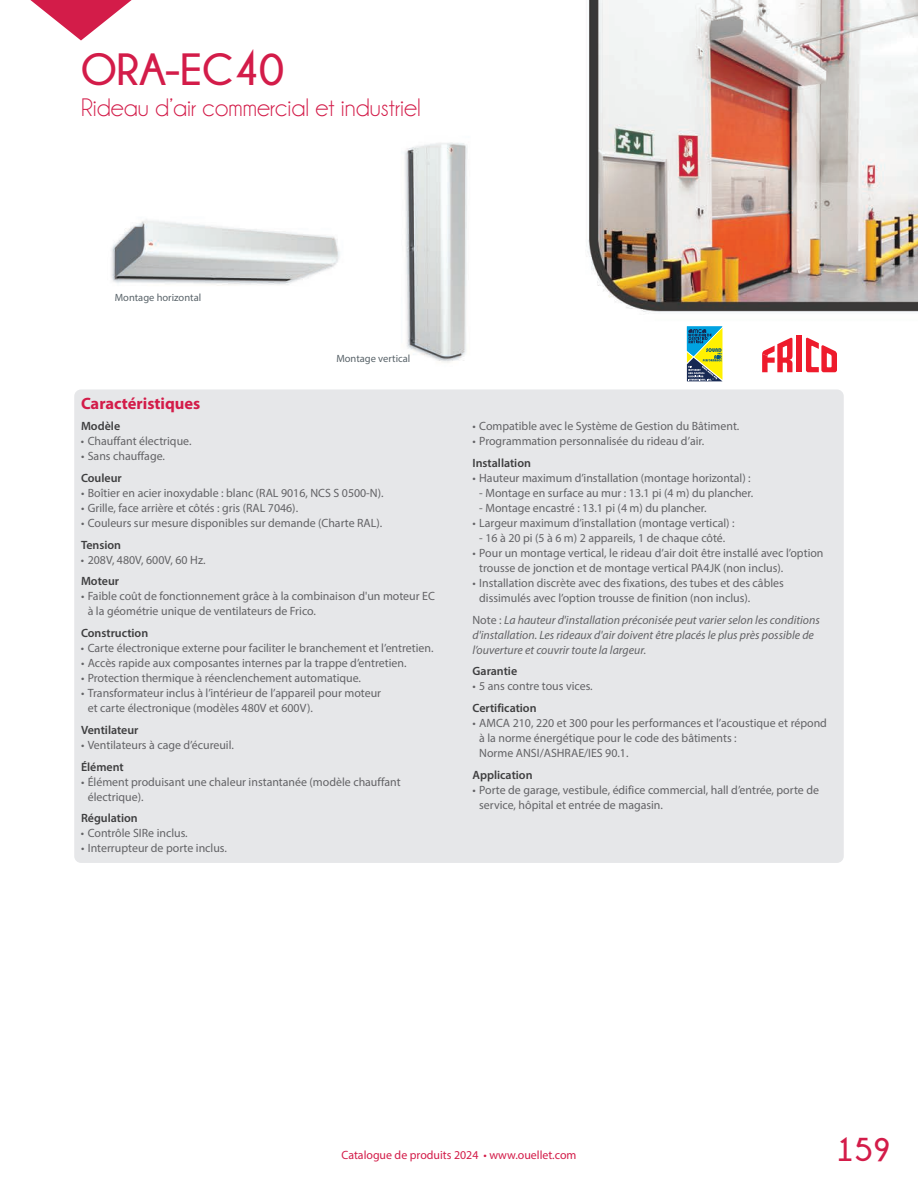
<style>
.page{position:relative;width:918px;height:1188px;background:#fff}
.page>*{position:absolute;margin:0;border:0;box-sizing:border-box;transform-origin:0 0}
.t1{font:700 45px "Champagne&Limousines";color:#d31c49}
.t2{font:700 33px "Champagne&Limousines";color:#d31c49}
.t3{font:25.5px "Champagne&Limousines";color:#d31c49}
.t4{font:700 16.5px "Myriad Pro";color:#d31c49}
.t5{font:12px/15px "Myriad Pro";color:#636366}
.t6{font:italic 12px/15px "Myriad Pro";color:#636366}
.t7{font:600 12px "Myriad Pro";color:#3e3e3f}
.t8{font:12px "Myriad Pro";color:#d31c49}
.t9{font:10.5px "Myriad Pro";color:#596369}
.s1{font-style:normal}
</style>
<div class="page">
<img style="left:80px;top:0;width:838px;height:382px">
<div style="left:74px;top:389px;width:770px;height:474px;background:#e6e7e9;border-radius:7px"></div>
<svg style="left:30px;top:0;width:102px;height:40px"></svg>
<div style="left:797px;top:336px;width:5px;height:36px;background:#ee1b2c"></div>
<svg style="left:806px;top:337px;width:31px;height:35px"></svg>
<svg style="left:762px;top:337px;width:30px;height:35px"></svg>
<svg style="left:687px;top:326px;width:35px;height:55px;background:#76a16d"></svg>
<h1 class="t1" style="left:81px;top:45px;width:205px">ORA-EC40</h1>
<h3 class="t3" style="left:81px;top:94px;width:341px">Rideau d’air commercial et industriel</h3>
<p class="t9" style="left:115px;top:291px;width:88px">Montage horizontal</p>
<h3 class="t4" style="left:81px;top:394px;width:121px">Caractéristiques</h3>
<p class="t9" style="left:336px;top:352px;width:76px">Montage vertical</p>
<p class="t7" style="left:81px;top:418px;width:41px">Modèle</p>
<p class="t5" style="left:81px;top:433px;width:112px">• Chauffant électrique.</p>
<p class="t5" style="left:81px;top:448px;width:85px">• Sans chauffage.</p>
<p class="t7" style="left:81px;top:470px;width:42px">Couleur</p>
<p class="t5" style="left:81px;top:485px;width:304px">• Boîtier en acier inoxydable : blanc (RAL 9016, NCS S 0500-N).</p>
<p class="t5" style="left:81px;top:500px;width:219px">• Grille, face arrière et côtés : gris (RAL 7046).</p>
<p class="t5" style="left:81px;top:515px;width:303px">• Couleurs sur mesure disponibles sur demande (Charte RAL).</p>
<p class="t7" style="left:81px;top:537px;width:42px">Tension</p>
<p class="t5" style="left:81px;top:552px;width:126px">• 208V, 480V, 600V, 60 Hz.</p>
<p class="t7" style="left:81px;top:574px;width:40px">Moteur</p>
<p class="t5" style="left:88px;top:589px;width:349px;text-indent:-7px">• Faible coût de fonctionnement grâce à la combinaison d'un moteur EC à la géométrie unique de ventilateurs de Frico.</p>
<p class="t7" style="left:81px;top:625px;width:69px">Construction</p>
<p class="t5" style="left:81px;top:640px;width:354px">• Carte électronique externe pour faciliter le branchement et l’entretien.</p>
<p class="t5" style="left:81px;top:655px;width:327px">• Accès rapide aux composantes internes par la trappe d’entretien.</p>
<p class="t5" style="left:81px;top:670px;width:281px">• Protection thermique à réenclenchement automatique.</p>
<p class="t5" style="left:88px;top:685px;width:295px;text-indent:-7px">• Transformateur inclus à l’intérieur de l’appareil pour moteur et carte électronique (modèles 480V et 600V).</p>
<p class="t7" style="left:81px;top:722px;width:59px">Ventilateur</p>
<p class="t5" style="left:81px;top:737px;width:154px">• Ventilateurs à cage d’écureuil.</p>
<p class="t7" style="left:81px;top:759px;width:44px">Élément</p>
<p class="t5" style="left:88px;top:774px;width:314px;text-indent:-7px">• Élément produisant une chaleur instantanée (modèle chauffant électrique).</p>
<p class="t7" style="left:81px;top:811px;width:58px">Régulation</p>
<p class="t5" style="left:81px;top:826px;width:108px">• Contrôle SIRe inclus.</p>
<p class="t5" style="left:81px;top:841px;width:147px">• Interrupteur de porte inclus.</p>
<p class="t5" style="left:473px;top:418px;width:268px">• Compatible avec le Système de Gestion du Bâtiment.</p>
<p class="t5" style="left:472px;top:433px;width:233px">• Programmation personnalisée du rideau d’air.</p>
<p class="t7" style="left:472px;top:455px;width:60px">Installation</p>
<p class="t5" style="left:472px;top:470px;width:280px">• Hauteur maximum d’installation (montage horizontal) :</p>
<p class="t5" style="left:479px;top:485px;width:276px">- Montage en surface au mur : 13.1 pi (4 m) du plancher.</p>
<p class="t5" style="left:479px;top:500px;width:229px">- Montage encastré : 13.1 pi (4 m) du plancher.</p>
<p class="t5" style="left:472px;top:515px;width:264px">• Largeur maximum d’installation (montage vertical) :</p>
<p class="t5" style="left:479px;top:530px;width:247px">- 16 à 20 pi (5 à 6 m) 2 appareils, 1 de chaque côté.</p>
<p class="t5" style="left:479px;top:545px;width:346px;text-indent:-7px">• Pour un montage vertical, le rideau d’air doit être installé avec l’option trousse de jonction et de montage vertical PA4JK (non inclus).</p>
<p class="t5" style="left:479px;top:575px;width:306px;text-indent:-7px">• Installation discrète avec des fixations, des tubes et des câbles dissimulés avec l’option trousse de finition (non inclus).</p>
<p class="t6" style="left:472px;top:612px;width:349px"><span class="s1">Note :</span> La hauteur d'installation préconisée peut varier selon les conditions d'installation. Les rideaux d'air doivent être placés le plus près possible de l’ouverture et couvrir toute la largeur.</p>
<p class="t7" style="left:472px;top:664px;width:46px">Garantie</p>
<p class="t5" style="left:472px;top:679px;width:122px">• 5 ans contre tous vices.</p>
<p class="t7" style="left:472px;top:700px;width:66px">Certification</p>
<p class="t5" style="left:479px;top:715px;width:349px;text-indent:-7px">• AMCA 210, 220 et 300 pour les performances et l’acoustique et répond à la norme énergétique pour le code des bâtiments :<br>Norme ANSI/ASHRAE/IES 90.1.</p>
<p class="t7" style="left:472px;top:767px;width:62px">Application</p>
<p class="t5" style="left:479px;top:782px;width:341px;text-indent:-7px">• Porte de garage, vestibule, édifice commercial, hall d’entrée, porte de service, hôpital et entrée de magasin.</p>
<p class="t8" style="left:342px;top:1147px;width:236px">Catalogue de produits 2024 • www.ouellet.com</p>
<h2 class="t2" style="left:836px;top:1131px;width:56px">159</h2>
</div>
